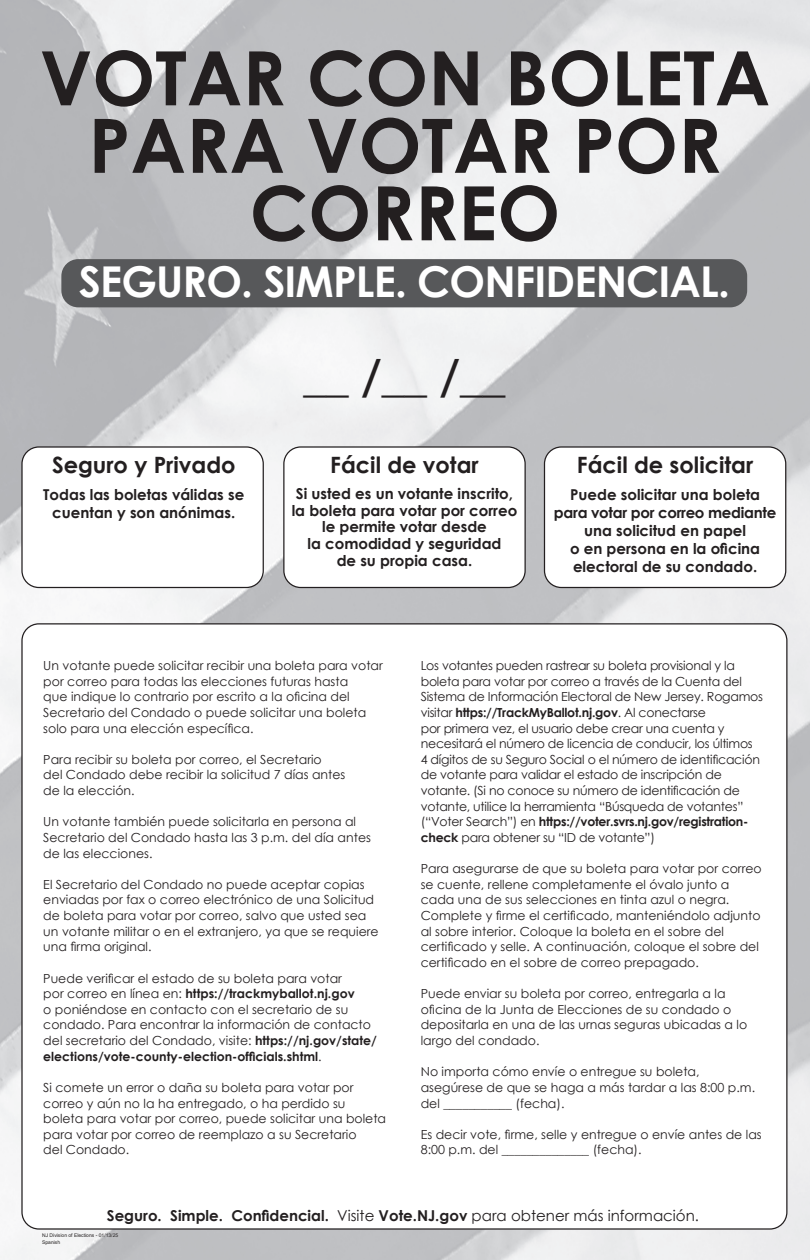
<style>
.page{position:relative;width:810px;height:1260px;background:#fff}
.page>*{position:absolute;margin:0;border:0;box-sizing:border-box;transform-origin:0 0}
.Headline{font:700 75px/67.5px "Century Gothic";color:#231f20;text-align:center}
.Sub_Headline{font:700 45px "Century Gothic";color:#231f20}
.Sub_Headline-2{font:700 42.5px "Century Gothic";letter-spacing:-.02em;color:#fff}
.Box_Headline{font:700 22.5px "Century Gothic";color:#231f20}
.Box_Copy{font:700 15px/18px "Century Gothic";color:#231f20;text-align:center}
.Paragraph_Style_1{font:12.5px/15.6px "Century Gothic";color:#231f20}
.Paragraph_Style_1-2{font:12.5px/15.6px "Century Gothic";letter-spacing:-.02em;color:#231f20}
.t1{font:5px "Arial";color:#231f20}
.s1{font-weight:700}
.s2{font-weight:400}
</style>
<div class="page">
<img style="left:0;top:0;width:810px;height:1260px">
<div style="left:61px;top:259px;width:686px;height:48px;background:#57585a;border-radius:17px"></div>
<div style="left:22px;top:624px;width:765px;height:605px;background:#fff;border-radius:17px"></div>
<div style="left:22px;top:447px;width:241px;height:140px;background:#fff;border-radius:17px"></div>
<div style="left:21px;top:446px;width:243px;height:142px;border:1px solid #231f20;border-radius:17px"></div>
<div style="left:284px;top:447px;width:241px;height:140px;background:#fff;border-radius:17px"></div>
<div style="left:283px;top:446px;width:243px;height:142px;border:1px solid #231f20;border-radius:17px"></div>
<div style="left:545px;top:447px;width:241px;height:140px;background:#fff;border-radius:17px"></div>
<div style="left:544px;top:446px;width:242px;height:142px;border:1px solid #231f20;border-radius:17px"></div>
<p class="Headline" style="left:40px;top:41px;width:732px">VOTAR CON BOLETA<br>PARA VOTAR POR<br>CORREO</p>
<p class="Sub_Headline-2" style="left:79px;top:249px;width:653px">SEGURO. SIMPLE. CONFIDENCIAL.</p>
<p class="Box_Headline" style="left:52px;top:448px;width:185px">Seguro y Privado</p>
<p class="Box_Copy" style="left:43px;top:485px;width:202px">Todas las boletas válidas se cuentan y son anónimas.</p>
<p class="Sub_Headline" style="left:304px;top:341px;width:203px">__ /__ /__</p>
<p class="Box_Headline" style="left:330px;top:448px;width:150px">Fácil de votar</p>
<p class="Box_Copy" style="left:292px;top:484px;width:227px;line-height:16.9px">Si usted es un votante inscrito, la boleta para votar por correo le permite votar desde<br>la comodidad y seguridad<br>de su propia casa.</p>
<p class="Box_Headline" style="left:577px;top:448px;width:178px">Fácil de solicitar</p>
<p class="Box_Copy" style="left:554px;top:485px;width:224px">Puede solicitar una boleta para votar por correo mediante una solicitud en papel<br>o en persona en la oficina electoral de su condado.</p>
<p class="Paragraph_Style_1" style="left:43px;top:658px;width:341px">Un votante puede solicitar recibir una boleta para votar por correo para todas las elecciones futuras hasta<br>que indique lo contrario por escrito a la oficina del Secretario del Condado o puede solicitar una boleta solo para una elección específica.</p>
<p class="Paragraph_Style_1" style="left:43px;top:751px;width:304px">Para recibir su boleta por correo, el Secretario<br>del Condado debe recibir la solicitud 7 días antes de la elección.</p>
<p class="Paragraph_Style_1" style="left:43px;top:814px;width:329px">Un votante también puede solicitarla en persona al<br>Secretario del Condado hasta las 3 p.m. del día antes de las elecciones.</p>
<p class="Paragraph_Style_1" style="left:43px;top:876px;width:337px">El Secretario del Condado no puede aceptar copias enviadas por fax o correo electrónico de una Solicitud de boleta para votar por correo, salvo que usted sea un votante militar o en el extranjero, ya que se requiere una firma original.</p>
<p class="Paragraph_Style_1" style="left:43px;top:970px;width:335px">Puede verificar el estado de su boleta para votar<br>por correo en línea en: <span class="s1">https://trackmyballot.nj.gov<br></span>o poniéndose en contacto con el secretario de su condado. Para encontrar la información de contacto del secretario del Condado, visite: <span class="s1">https://nj.gov/state/ elections/vote-county-election-officials.shtml</span>.</p>
<p class="Paragraph_Style_1" style="left:43px;top:1079px;width:344px">Si comete un error o daña su boleta para votar por correo y aún no la ha entregado, o ha perdido su boleta para votar por correo, puede solicitar una boleta para votar por correo de reemplazo a su Secretario<br>del Condado.</p>
<p class="Paragraph_Style_1-2" style="left:421px;top:658px;width:344px">Los votantes pueden rastrear su boleta provisional y la boleta para votar por correo a través de la Cuenta del Sistema de Información Electoral de New Jersey. Rogamos visitar <span class="s1">https://TrackMyBallot.nj.gov</span>. Al conectarse<br>por primera vez, el usuario debe crear una cuenta y necesitará el número de licencia de conducir, los últimos<br>4 dígitos de su Seguro Social o el número de identificación de votante para validar el estado de inscripción de votante. (Si no conoce su número de identificación de votante, utilice la herramienta “Búsqueda de votantes” (“Voter Search”) en <span class="s1">https://voter.svrs.nj.gov/registration&shy;check</span> para obtener su “ID de votante”)</p>
<p class="Paragraph_Style_1" style="left:421px;top:861px;width:343px">Para asegurarse de que su boleta para votar por correo se cuente, rellene completamente el óvalo junto a cada una de sus selecciones en tinta azul o negra.<br>Complete y firme el certificado, manteniéndolo adjunto al sobre interior. Coloque la boleta en el sobre del certificado y selle. A continuación, coloque el sobre del certificado en el sobre de correo prepagado.</p>
<p class="Paragraph_Style_1" style="left:421px;top:986px;width:328px">Puede enviar su boleta por correo, entregarla a la oficina de la Junta de Elecciones de su condado o depositarla en una de las urnas seguras ubicadas a lo largo del condado.</p>
<p class="Paragraph_Style_1" style="left:421px;top:1064px;width:336px">No importa cómo envíe o entregue su boleta, asegúrese de que se haga a más tardar a las 8:00 p.m. del ___________ (fecha).</p>
<p class="Paragraph_Style_1" style="left:421px;top:1126px;width:343px">Es decir vote, firme, selle y entregue o envíe antes de las<br>8:00 p.m. del ______________ (fecha).</p>
<p class="Box_Copy" style="left:107px;top:1206px;width:594px">Seguro. Simple. Confidencial. <span class="s2">Visite</span> Vote.NJ.gov <span class="s2">para obtener más información.</span></p>
<p class="t1" style="left:42px;top:1232px;width:78px">NJ Division of Elections - 01/13/25</p>
<p class="t1" style="left:42px;top:1238px;width:20px">Spanish</p>
</div>
